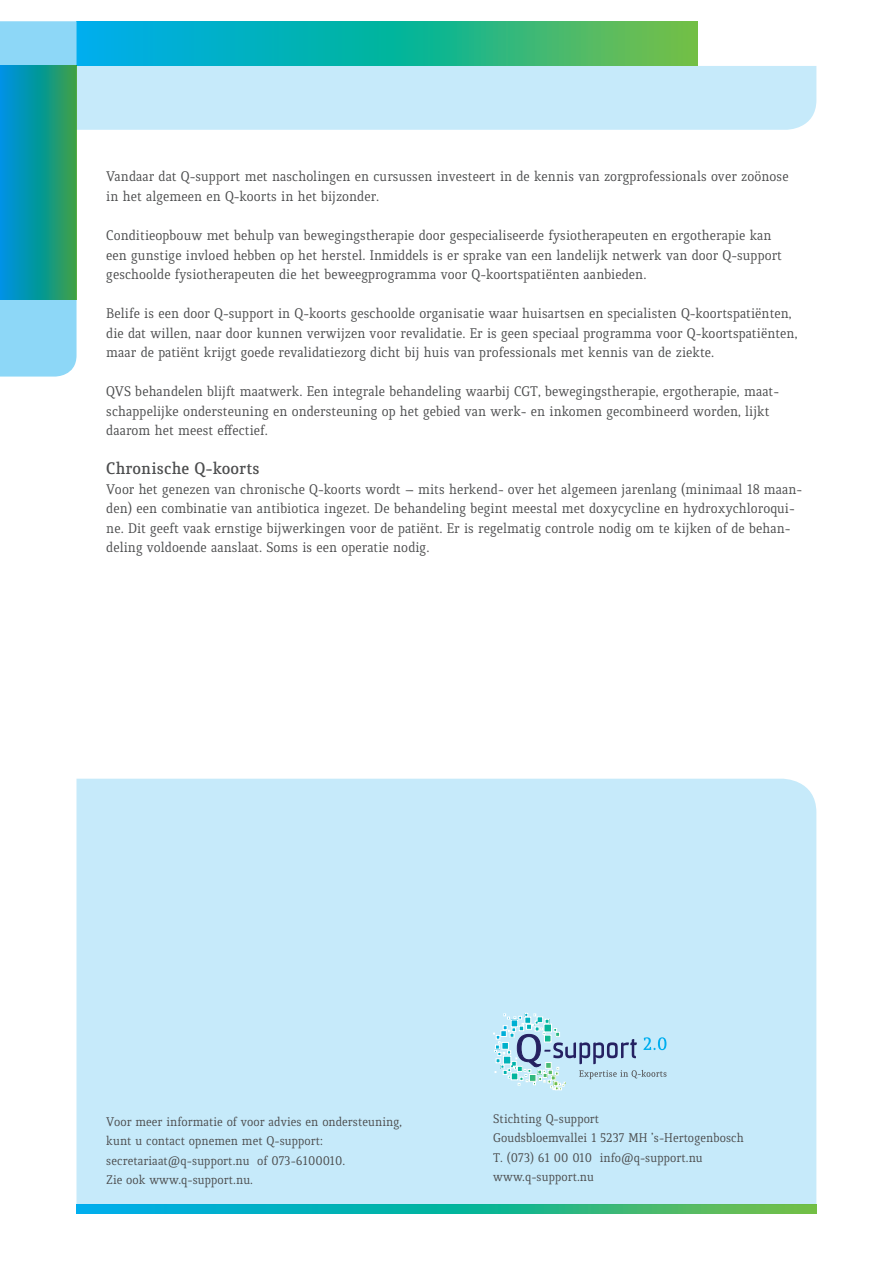
<style>
.page{position:relative;width:893px;height:1268px;background:#fff}
.page>*{position:absolute;margin:0;border:0;box-sizing:border-box;transform-origin:0 0}
.t1{font:600 18px "Quiroga Serif Pro";color:#4b4c4d}
.t2{font:15px/19.5px "Quiroga Serif Pro";color:#4b4c4d}
.t3{font:13.5px/19.5px "Quiroga Serif Pro";color:#4b4c4d}
</style>
<div class="page">
<div style="left:77px;top:66px;width:739px;height:64px;background:#c6eafa"></div>
<svg style="left:77px;top:21px;width:620px;height:45px;background:#1eb49b"></svg>
<div style="left:0;top:21px;width:77px;height:355px;background:#8dd7f7"></div>
<svg style="left:0;top:66px;width:76px;height:234px;background:#0e979b"></svg>
<svg style="left:77px;top:1203px;width:739px;height:10px;background:#2fb9a5"></svg>
<div style="left:76px;top:778px;width:740px;height:425px;background:#c6eafa"></div>
<svg style="left:494px;top:1013px;width:172px;height:76px;background:#b3d7e8"></svg>
<p class="t2" style="left:106px;top:167px;width:684px">Vandaar dat Q-support met nascholingen en cursussen investeert in de kennis van zorgprofessionals over zoönose in het algemeen en Q-koorts in het bijzonder.</p>
<p class="t2" style="left:106px;top:225px;width:677px">Conditieopbouw met behulp van bewegingstherapie door gespecialiseerde fysiotherapeuten en ergotherapie kan een gunstige invloed hebben op het herstel. Inmiddels is er sprake van een landelijk netwerk van door Q-support geschoolde fysiotherapeuten die het beweegprogramma voor Q-koortspatiënten aanbieden.</p>
<p class="t2" style="left:106px;top:303px;width:693px">Belife is een door Q-support in Q-koorts geschoolde organisatie waar huisartsen en specialisten Q-koortspatiënten, die dat willen, naar door kunnen verwijzen voor revalidatie. Er is geen speciaal programma voor Q-koortspatiënten, maar de patiënt krijgt goede revalidatiezorg dicht bij huis van professionals met kennis van de ziekte.</p>
<p class="t2" style="left:106px;top:381px;width:674px">QVS behandelen blijft maatwerk. Een integrale behandeling waarbij CGT, bewegingstherapie, ergotherapie, maat&shy;schappelijke ondersteuning en ondersteuning op het gebied van werk- en inkomen gecombineerd worden, lijkt daarom het meest effectief.</p>
<p class="t1" style="left:106px;top:457px;width:155px">Chronische Q-koorts</p>
<p class="t2" style="left:106px;top:479px;width:697px">Voor het genezen van chronische Q-koorts wordt – mits herkend- over het algemeen jarenlang (minimaal 18 maan&shy;den) een combinatie van antibiotica ingezet. De behandeling begint meestal met doxycycline en hydroxychloroqui&shy;ne. Dit geeft vaak ernstige bijwerkingen voor de patiënt. Er is regelmatig controle nodig om te kijken of de behan&shy;deling voldoende aanslaat. Soms is een operatie nodig.</p>
<p class="t3" style="left:106px;top:1111px;width:297px">Voor meer informatie of voor advies en ondersteuning, kunt u contact opnemen met Q-support: secretariaat@q-support.nu of 073-6100010.<br>Zie ook www.q-support.nu.</p>
<p class="t3" style="left:493px;top:1108px;width:252px">Stichting Q-support<br>Goudsbloemvallei 1 5237 MH ’s-Hertogenbosch<br>T. (073) 61 00 010 info@q-support.nu www.q-support.nu</p>
</div>
